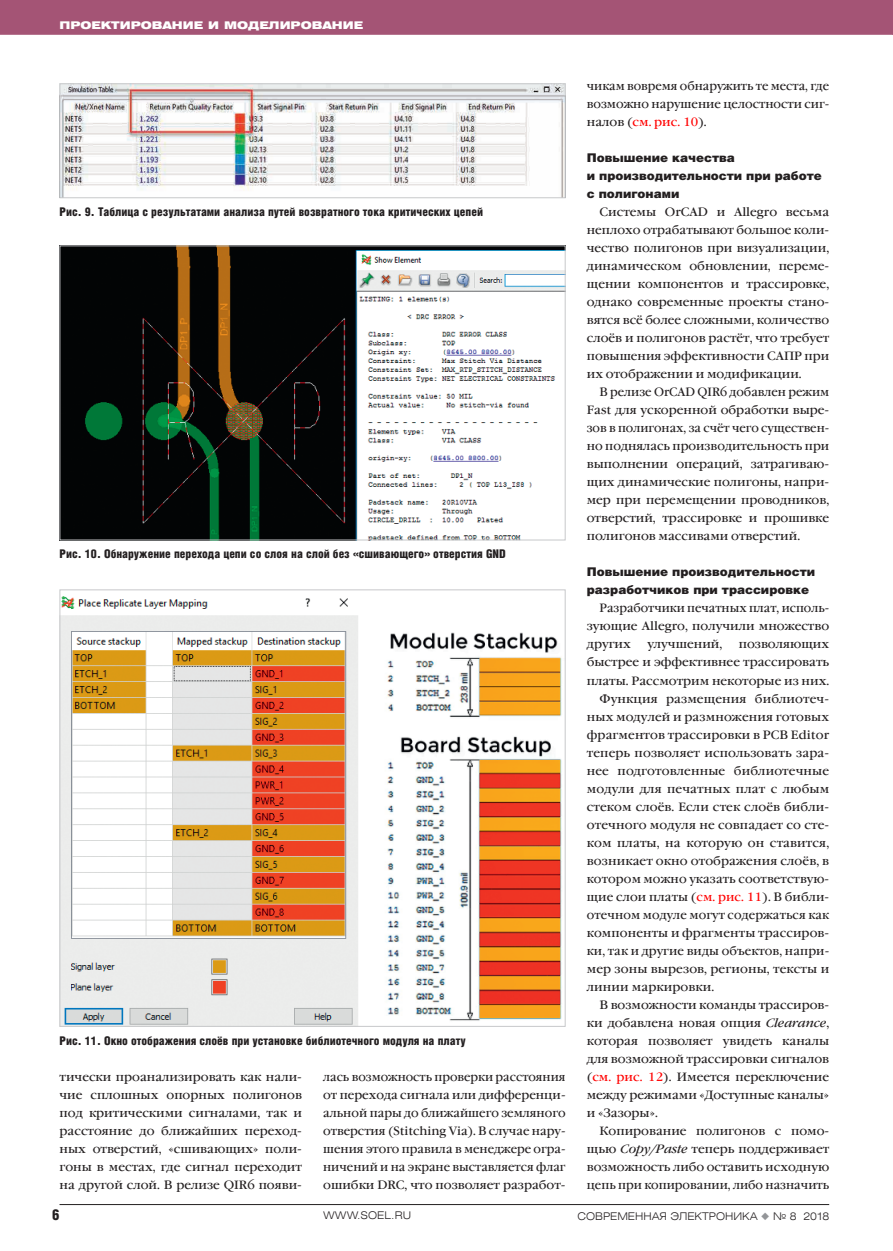
<style>
.page{position:relative;width:893px;height:1251px;background:#fff}
.page>*{position:absolute;margin:0;border:0;box-sizing:border-box;transform-origin:0 0}
.t1{font:15px "Helios Cond Black C";color:#231f20}
.t2{font:12px/18px "Garamond Book C";color:#231f20;text-align:justify}
.t3{font:12px/18px "Garamond Book C";color:#231f20;text-align:justify;scale:.95 1}
.t4{font:12px/18px "Garamond Book C";color:#231f20;text-align:justify;scale:.96 1}
.t5{font:12px "Helios Cond Black C";color:#231f20}
.t6{font:12px/18px "Helios Black C";color:#231f20}
.t7{font:10.5px "Helios Ext Light C";color:#231f20}
.t8{font:10.5px "Helios Ext Black C";color:#fff}
.s1{color:#f00}
.s2{font-style:italic}
.s3{color:#939598}
</style>
<div class="page">
<div style="left:0;top:0;width:893px;height:35px;background:#a45475"></div>
<hr style="left:60px;top:1203px;width:769px;height:1px;background:#231f20">
<img style="left:62px;top:85px;width:502px;height:111px">
<div style="left:60px;top:83px;width:506px;height:115px;border:1px solid #c7c8ca"></div>
<img style="left:62px;top:247px;width:502px;height:291px">
<div style="left:60px;top:245px;width:506px;height:295px;border:1px solid #c7c8ca"></div>
<img style="left:62px;top:596px;width:500px;height:428px">
<p class="t8" style="left:60px;top:19px;width:305px">Проектирование и моделирование</p>
<p class="t5" style="left:60px;top:205px;width:425px">Рис. 9. Таблица с результатами анализа путей возвратного тока критических цепей</p>
<p class="t5" style="left:60px;top:547px;width:448px">Рис. 10. Обнаружение перехода цепи со слоя на слой без «сшивающего» отверстия GND</p>
<p class="t5" style="left:60px;top:1033px;width:408px">Рис. 11. Окно отображения слоёв при установке библиотечного модуля на плату</p>
<p class="t2" style="left:60px;top:1067px;width:244px">тически проанализировать как нали&shy;чие сплошных опорных полигонов под критическими сигналами, так и расстояние до ближайших переход&shy;ных отверстий, «сшивающих» поли&shy;гоны в местах, где сигнал переходит на другой слой. В релизе QIR6 появи-</p>
<p class="t3" style="left:323px;top:1067px;width:257px">лась возможность проверки расстояния от перехода сигнала или дифференци&shy;альной пары до ближайшего земляного отверстия (Stitching Via). В случае нару&shy;шения этого правила в менеджере огра&shy;ничений и на экране выставляется флаг ошибки DRC, что позволяет разработ-</p>
<p class="t3" style="left:587px;top:77px;width:257px">чикам вовремя обнаружить те места, где возможно нарушение целостности сиг&shy;налов (<span class="s1">см. рис. 10</span>).</p>
<p class="t6" style="left:587px;top:148px;width:237px">Повышение качества<br>и производительности при работе с полигонами</p>
<p class="t2" style="left:587px;top:203px;width:244px;text-indent:13px">Системы OrCAD и Allegro весьма неплохо отрабатывают большое коли&shy;чество полигонов при визуализации, динамическом обновлении, переме&shy;щении компонентов и трассировке, однако современные проекты стано&shy;вятся всё более сложными, количество слоёв и полигонов растёт, что требует повышения эффективности САПР при их отображении и модификации.</p>
<p class="t4" style="left:587px;top:383px;width:254px;text-indent:13px">В релизе OrCAD QIR6 добавлен режим Fast для ускоренной обработки выре&shy;зов в полигонах, за счёт чего существен&shy;но поднялась производительность при выполнении операций, затрагиваю&shy;щих динамические полигоны, напри&shy;мер при перемещении проводников, отверстий, трассировке и прошивке полигонов массивами отверстий.</p>
<p class="t6" style="left:587px;top:562px;width:230px">Повышение производительности разработчиков при трассировке</p>
<p class="t3" style="left:587px;top:599px;width:257px;text-indent:13px">Разработчики печатных плат, исполь&shy;зующие Allegro, получили множество других</p>
<p class="t2" style="left:647px;top:635px;width:76px">улучшений,</p>
<p class="t2" style="left:739px;top:635px;width:92px">позволяющих</p>
<p class="t2" style="left:587px;top:653px;width:244px">быстрее и эффективнее трассировать</p>
<p class="t2" style="left:587px;top:671px;width:244px">платы. Рассмотрим некоторые из них.</p>
<p class="t2" style="left:600px;top:689px;width:231px">Функция размещения библиотеч-</p>
<p class="t2" style="left:587px;top:707px;width:244px">ных модулей и размножения готовых</p>
<p class="t2" style="left:587px;top:725px;width:244px">фрагментов трассировки в PCB Editor</p>
<p class="t2" style="left:587px;top:743px;width:244px">теперь позволяет использовать зара-</p>
<p class="t2" style="left:587px;top:761px;width:244px">нее подготовленные библиотечные</p>
<p class="t2" style="left:587px;top:779px;width:244px">модули для печатных плат с любым</p>
<p class="t2" style="left:587px;top:797px;width:244px">стеком слоёв. Если стек слоёв библи-</p>
<p class="t2" style="left:587px;top:815px;width:244px">отечного модуля не совпадает со сте-</p>
<p class="t2" style="left:587px;top:833px;width:244px">ком платы, на которую он ставится,</p>
<p class="t2" style="left:587px;top:851px;width:244px">возникает окно отображения слоёв, в</p>
<p class="t2" style="left:587px;top:869px;width:244px">котором можно указать соответствую-</p>
<p class="t2" style="left:587px;top:887px;width:244px">щие слои платы (<span class="s1">см. рис. 11</span>). В библи-</p>
<p class="t4" style="left:587px;top:905px;width:254px">отечном модуле могут содержаться как</p>
<p class="t2" style="left:587px;top:923px;width:244px">компоненты и фрагменты трассиров-</p>
<p class="t2" style="left:587px;top:941px;width:244px">ки, так и другие виды объектов, напри-</p>
<p class="t2" style="left:587px;top:959px;width:244px">мер зоны вырезов, регионы, тексты и</p>
<p class="t2" style="left:587px;top:977px;width:129px">линии маркировки.</p>
<p class="t2" style="left:600px;top:995px;width:231px">В возможности команды трассиров-</p>
<p class="t2" style="left:587px;top:1013px;width:244px">ки добавлена новая опция <span class="s2">Clearance</span>,</p>
<p class="t2" style="left:587px;top:1031px;width:244px">которая позволяет увидеть каналы</p>
<p class="t2" style="left:587px;top:1049px;width:244px">для возможной трассировки сигналов</p>
<p class="t2" style="left:587px;top:1067px;width:244px">(<span class="s1">см. рис. 12</span>). Имеется переключение</p>
<p class="t2" style="left:587px;top:1085px;width:244px">между режимами «Доступные каналы»</p>
<p class="t2" style="left:587px;top:1103px;width:72px">и «Зазоры».</p>
<p class="t2" style="left:600px;top:1121px;width:231px">Копирование полигонов с помо-</p>
<p class="t2" style="left:587px;top:1139px;width:244px">щью <span class="s2">Copy/Paste</span> теперь поддерживает</p>
<p class="t2" style="left:587px;top:1157px;width:244px">возможность либо оставить исходную</p>
<p class="t4" style="left:587px;top:1175px;width:254px">цепь при копировании, либо назначить</p>
<p class="t1" style="left:52px;top:1205px;width:9px">6</p>
<p class="t7" style="left:323px;top:1208px;width:89px">WWW.SOEL.RU</p>
<p class="t7" style="left:578px;top:1208px;width:253px">СОВРЕМЕННАЯ ЭЛЕКТРОНИКА <span class="s3">◆</span> № 8 2018</p>
</div>
